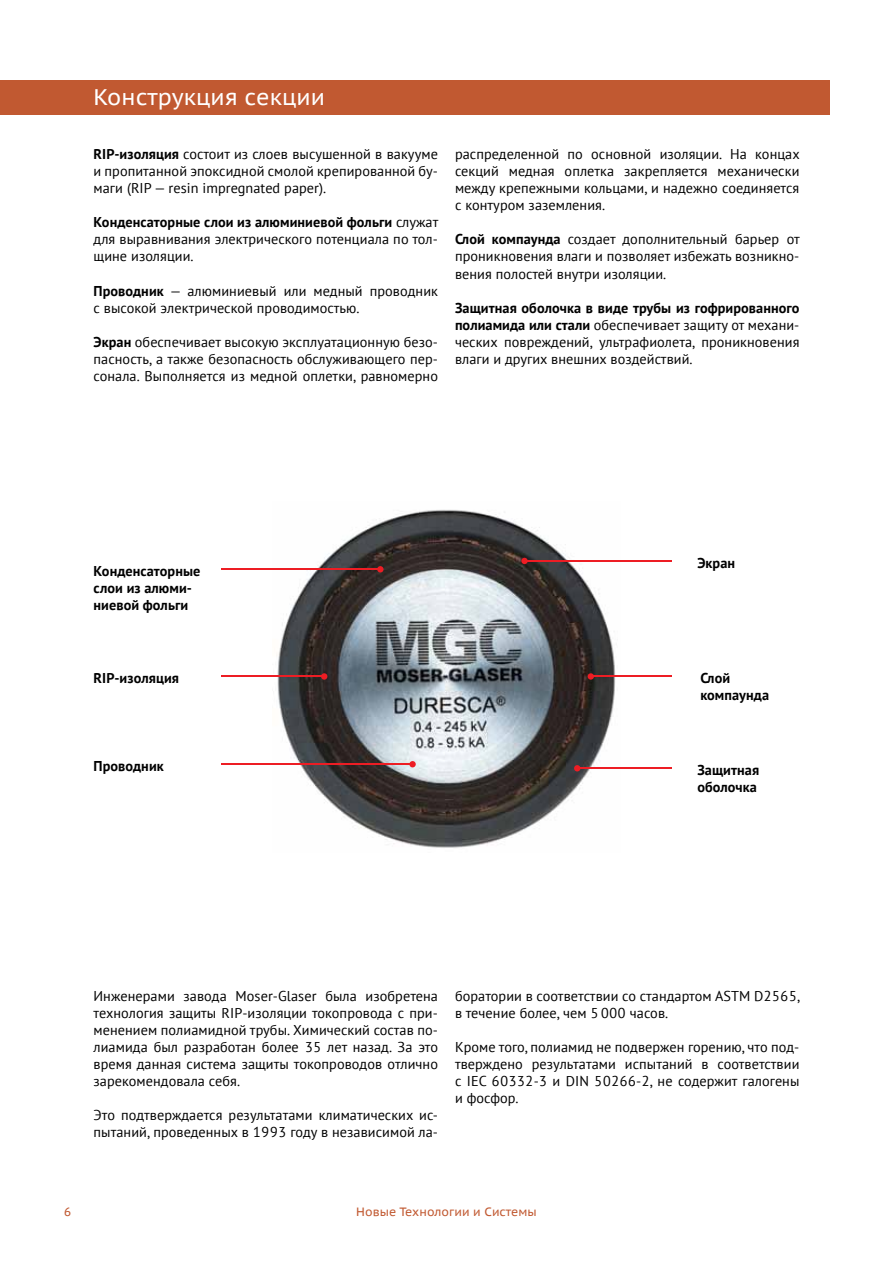
<style>
.page{position:relative;width:893px;height:1263px;background:#fff}
.page>*{position:absolute;margin:0;border:0;box-sizing:border-box;transform-origin:0 0}
.t1{font:22.5px "PT Sans Caption";letter-spacing:.005em;color:#fff}
.t2{font:14.25px/17.1px "PT Sans";letter-spacing:.005em;color:#000;text-align:justify}
.t3{font:700 14.25px/17.1px "PT Sans";letter-spacing:.005em;color:#000}
.t4{font:12px "PT Sans Caption";letter-spacing:.005em;color:#c15931}
.s1{font-weight:700}
</style>
<div class="page">
<img style="left:272px;top:509px;width:349px;height:339px">
<hr style="left:577px;top:768px;width:95px;height:1px;background:#ed1d24">
<svg style="left:574px;top:765px;width:6px;height:6px"></svg>
<hr style="left:524px;top:560px;width:148px;height:2px;background:#ed1d24">
<div style="left:521px;top:558px;width:7px;height:6px;background:#ed1d24;border-radius:50%"></div>
<hr style="left:591px;top:676px;width:81px;height:1px;background:#ed1d24">
<div style="left:588px;top:673px;width:6px;height:7px;background:#ed1d24;border-radius:50%"></div>
<hr style="left:221px;top:569px;width:159px;height:1px;background:#ed1d24">
<div style="left:377px;top:566px;width:7px;height:6px;background:#ed1d24;border-radius:50%"></div>
<hr style="left:221px;top:676px;width:103px;height:1px;background:#ed1d24">
<div style="left:321px;top:673px;width:6px;height:7px;background:#ed1d24;border-radius:50%"></div>
<hr style="left:221px;top:764px;width:192px;height:1px;background:#ed1d24">
<div style="left:409px;top:761px;width:7px;height:6px;background:#ed1d24;border-radius:50%"></div>
<div style="left:0;top:81px;width:829px;height:34px;background:#c15931"></div>
<h1 class="t1" style="left:94px;top:82px;width:233px">Конструкция секции</h1>
<p class="t2" style="left:94px;top:145px;width:346px"><span class="s1">RIP-изоляция</span> состоит из слоев высушенной в вакууме и пропитанной эпоксидной смолой крепированной бу&shy;маги (RIP — resin impregnated paper).</p>
<p class="t2" style="left:94px;top:213px;width:346px"><span class="s1">Конденсаторные слои из алюминиевой фольги</span> служат для выравнивания электрического потенциала по тол&shy;щине изоляции.</p>
<p class="t2" style="left:94px;top:282px;width:346px"><span class="s1">Проводник</span> — алюминиевый или медный проводник с высокой электрической проводимостью.</p>
<p class="t2" style="left:94px;top:333px;width:346px"><span class="s1">Экран</span> обеспечивает высокую эксплуатационную безо&shy;пасность, а также безопасность обслуживающего пер&shy;сонала. Выполняется из медной оплетки, равномерно</p>
<p class="t2" style="left:455px;top:145px;width:346px">распределенной по основной изоляции. На концах секций медная оплетка закрепляется механически между крепежными кольцами, и надежно соединяется с контуром заземления.</p>
<p class="t2" style="left:455px;top:230px;width:346px"><span class="s1">Слой компаунда</span> создает дополнительный барьер от проникновения влаги и позволяет избежать возникно&shy;вения полостей внутри изоляции.</p>
<p class="t2" style="left:455px;top:299px;width:346px"><span class="s1">Защитная оболочка в виде трубы из гофрированного полиамида или стали</span> обеспечивает защиту от механи&shy;ческих повреждений, ультрафиолета, проникновения влаги и других внешних воздействий.</p>
<p class="t3" style="left:94px;top:562px;width:108px">Конденсаторные слои из алюми&shy;ниевой фольги</p>
<p class="t3" style="left:94px;top:669px;width:87px">RIP-изоляция</p>
<p class="t3" style="left:697px;top:554px;width:39px">Экран</p>
<p class="t3" style="left:700px;top:669px;width:70px">Слой компаунда</p>
<p class="t3" style="left:94px;top:757px;width:72px">Проводник</p>
<p class="t3" style="left:697px;top:761px;width:63px">Защитная оболочка</p>
<p class="t2" style="left:94px;top:987px;width:346px">Инженерами завода Moser-Glaser была изобретена технология защиты RIP-изоляции токопровода с при&shy;менением полиамидной трубы. Химический состав по&shy;лиамида был разработан более 35 лет назад. За это время данная система защиты токопроводов отлично зарекомендовала себя.</p>
<p class="t2" style="left:94px;top:1106px;width:346px">Это подтверждается результатами климатических ис&shy;пытаний, проведенных в 1993 году в независимой ла-</p>
<p class="t2" style="left:455px;top:987px;width:346px">боратории в соответствии со стандартом ASTM D2565, в течение более, чем 5000 часов.</p>
<p class="t2" style="left:455px;top:1038px;width:346px">Кроме того, полиамид не подвержен горению, что под&shy;тверждено результатами испытаний в соответствии с IEC 60332-3 и DIN 50266-2, не содержит галогены и фосфор.</p>
<p class="t4" style="left:64px;top:1204px;width:9px">6</p>
<p class="t4" style="left:356px;top:1204px;width:182px">Новые Технологии и Системы</p>
</div>
